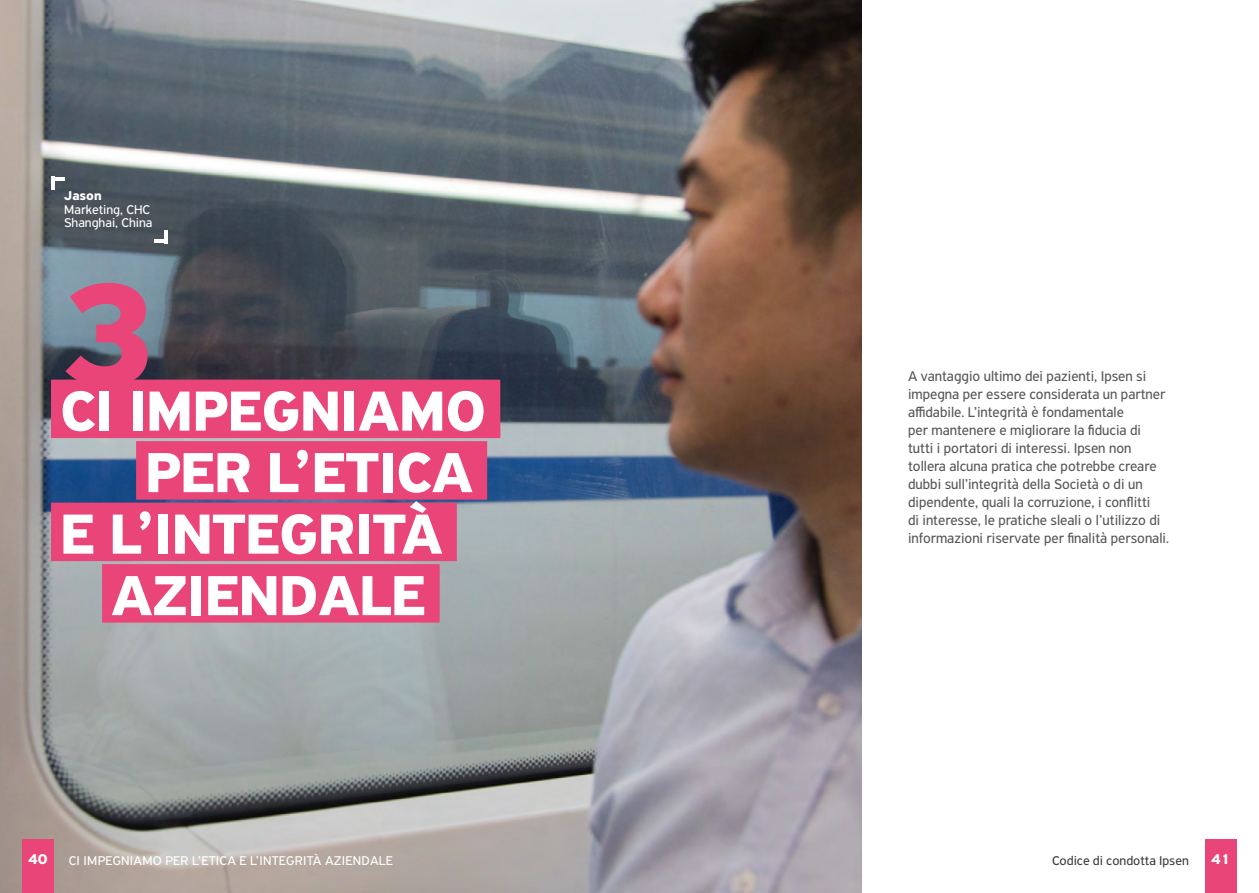
<style>
.page{position:relative;width:1259px;height:893px;background:#fff}
.page>*{position:absolute;margin:0;border:0;box-sizing:border-box;transform-origin:0 0}
.t1{font:700 155.4px "PF Highway Sans Pro";color:#e94578}
.t2{font:700 60px "PF Highway Sans Pro";letter-spacing:-.005em;color:#fff}
.t3{font:15px/18px "PF Highway Sans Pro";color:#575756}
.t4{font:700 15px "PF Highway Sans Pro";color:#fff}
.t5{font:13.5px "PF Highway Sans Pro";letter-spacing:.02em;color:#fff}
.t6{font:13.5px/13.5px "PF Highway Sans Pro";color:#fff}
.t7{font:13.5px "PF Highway Sans Pro";color:#3c3c3b}
.t8{font:700 13.5px "PF Highway Sans Pro";color:#fff}
</style>
<div class="page">
<img style="left:0;top:0;width:861px;height:893px">
<div style="left:22px;top:839px;width:32px;height:54px;background:#e94578"></div>
<div style="left:1205px;top:839px;width:31px;height:54px;background:#e94578"></div>
<hr style="left:51px;top:177px;width:13px;height:4px;background:#fff">
<hr style="left:51px;top:177px;width:4px;height:13px;background:#fff">
<hr style="left:155px;top:239px;width:13px;height:4px;background:#fff">
<hr style="left:164px;top:230px;width:4px;height:13px;background:#fff">
<div style="left:51px;top:380px;width:449px;height:58px;background:#e94578"></div>
<div style="left:136px;top:441px;width:351px;height:59px;background:#e94578"></div>
<div style="left:51px;top:503px;width:406px;height:58px;background:#e94578"></div>
<div style="left:102px;top:564px;width:337px;height:59px;background:#e94578"></div>
<p class="t8" style="left:64px;top:188px;width:39px">Jason</p>
<p class="t6" style="left:64px;top:202px;width:90px">Marketing, CHC<br>Shanghai, China</p>
<h1 class="t1" style="left:60px;top:244px;width:103px">3</h1>
<h2 class="t2" style="left:60px;top:376px;width:427px">CI IMPEGNIAMO</h2>
<h2 class="t2" style="left:145px;top:437px;width:329px">PER L’ETICA</h2>
<h2 class="t2" style="left:60px;top:499px;width:384px">E L’INTEGRITÀ</h2>
<h2 class="t2" style="left:111px;top:560px;width:316px">AZIENDALE</h2>
<p class="t3" style="left:908px;top:367px;width:262px">A vantaggio ultimo dei pazienti, Ipsen si impegna per essere considerata un partner affidabile. L’integrità è fondamentale<br>per mantenere e migliorare la fiducia di tutti i portatori di interessi. Ipsen non tollera alcuna pratica che potrebbe creare dubbi sull’integrità della Società o di un dipendente, quali la corruzione, i conflitti<br>di interesse, le pratiche sleali o l’utilizzo di informazioni riservate per finalità personali.</p>
<p class="t4" style="left:28px;top:850px;width:21px">40</p>
<p class="t5" style="left:69px;top:852px;width:326px">CI IMPEGNIAMO PER L’ETICA E L’INTEGRITÀ AZIENDALE</p>
<p class="t7" style="left:1052px;top:853px;width:138px">Codice di condotta Ipsen</p>
<p class="t4" style="left:1211px;top:850px;width:21px">41</p>
</div>
